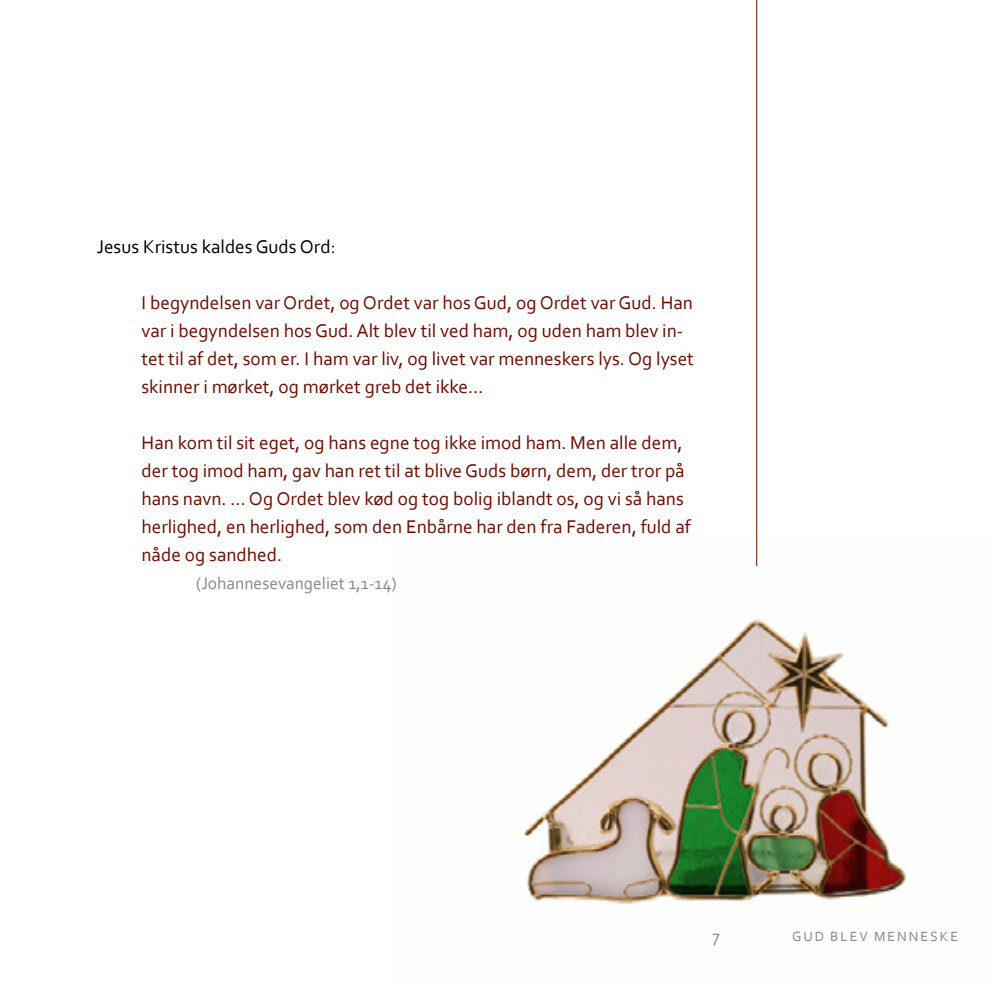
<style>
.page{position:relative;width:993px;height:993px;background:#fff}
.page>*{position:absolute;margin:0;border:0;box-sizing:border-box;transform-origin:0 0}
.t1{font:19.25px/28px "Corbel";color:#6d0b01}
.t2{font:19.25px "Corbel";color:#000}
.t3{font:17.5px "Corbel";color:#878786}
.t4{font:14px "Corbel";letter-spacing:.14em;color:#878786}
</style>
<div class="page">
<img style="left:520px;top:531px;width:386px;height:373px">
<hr style="left:756px;top:0;width:1px;height:566px;background:#6d0b01">
<p class="t2" style="left:97px;top:234px;width:240px">Jesus Kristus kaldes Guds Ord:</p>
<p class="t1" style="left:141px;top:288px;width:553px">I begyndelsen var Ordet, og Ordet var hos Gud, og Ordet var Gud. Han var i begyndelsen hos Gud. Alt blev til ved ham, og uden ham blev in&shy;tet til af det, som er. I ham var liv, og livet var menneskers lys. Og lyset skinner i mørket, og mørket greb det ikke…</p>
<p class="t1" style="left:141px;top:428px;width:551px">Han kom til sit eget, og hans egne tog ikke imod ham. Men alle dem, der tog imod ham, gav han ret til at blive Guds børn, dem, der tror på hans navn. … Og Ordet blev kød og tog bolig iblandt os, og vi så hans herlighed, en herlighed, som den Enbårne har den fra Faderen, fuld af nåde og sandhed.</p>
<p class="t3" style="left:196px;top:572px;width:202px">(Johannesevangeliet 1,1-14)</p>
<p class="t3" style="left:712px;top:925px;width:9px">7</p>
<p class="t4" style="left:791px;top:927px;width:167px">GUD BLEV MENNESKE</p>
</div>
